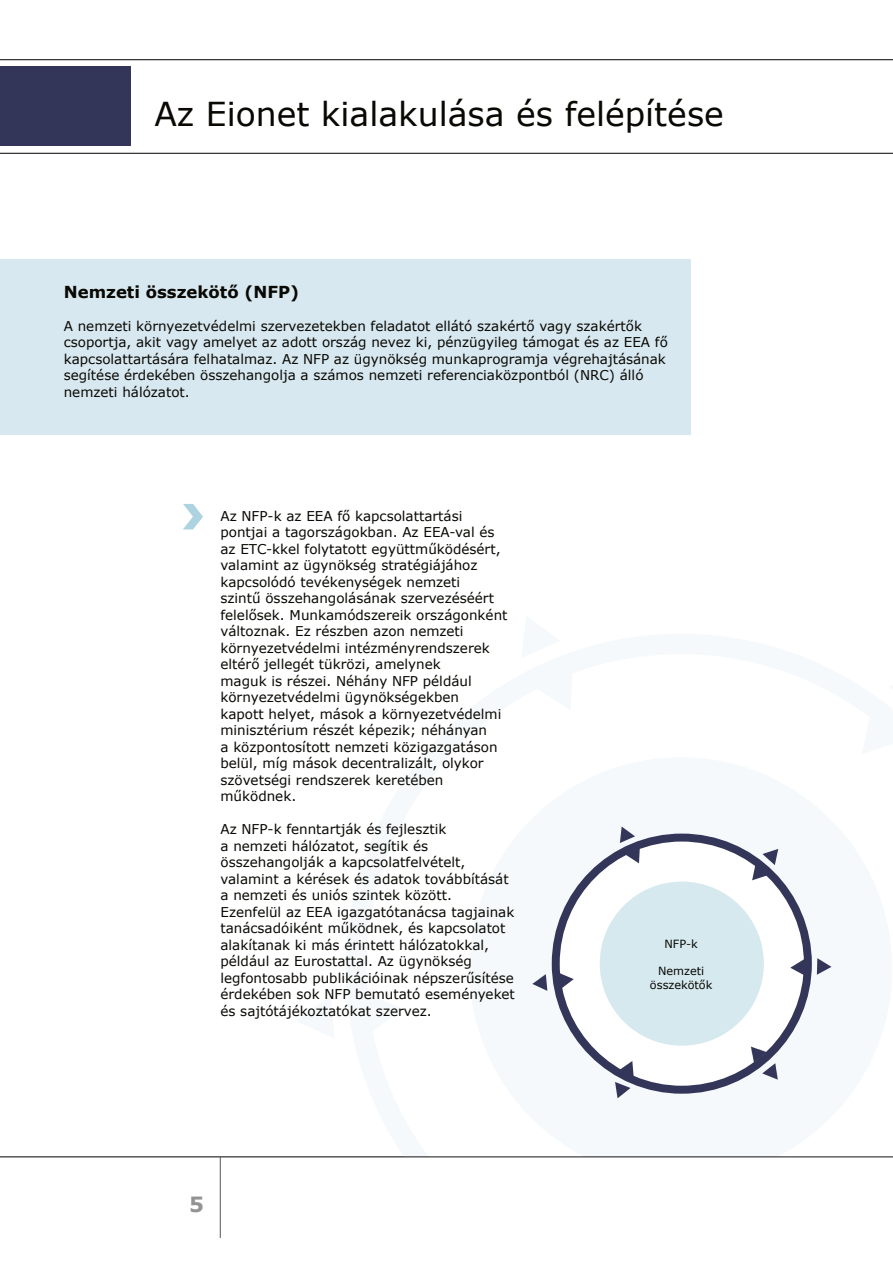
<style>
.page{position:relative;width:893px;height:1263px;background:#fff}
.page>*{position:absolute;margin:0;border:0;box-sizing:border-box;transform-origin:0 0}
.Page_Title{font:33px "Verdana";color:#090803}
.t1{font:700 21px "Verdana";color:#939393}
.SubTitle{font:700 16.5px "Verdana";color:#090803}
.Text{font:13.5px/16.5px "Verdana";color:#090803}
.t2{font:11.25px/13.5px "Verdana";color:#090803;text-align:center}
</style>
<div class="page">
<hr style="left:0;top:1156px;width:893px;height:1px;background:#000">
<hr style="left:220px;top:1157px;width:1px;height:81px;background:#565656">
<svg style="left:469px;top:840px;width:423px;height:317px;fill:#f5f9fb"></svg>
<div style="left:0;top:259px;width:690px;height:176px;background:#d8e8f0"></div>
<svg style="left:183px;top:504px;width:20px;height:25px"></svg>
<div style="left:556px;top:837px;width:252px;height:253px;background:#fff;border-radius:50%"></div>
<div style="left:552px;top:833px;width:260px;height:261px;border:8px solid #333659;border-radius:50%"></div>
<div style="left:600px;top:881px;width:164px;height:165px;background:#d6e9ef;border-radius:50%"></div>
<svg style="left:620px;top:826px;width:20px;height:37px"></svg>
<svg style="left:752px;top:849px;width:26px;height:31px"></svg>
<svg style="left:532px;top:974px;width:15px;height:17px"></svg>
<svg style="left:558px;top:973px;width:16px;height:16px"></svg>
<svg style="left:751px;top:1046px;width:27px;height:33px"></svg>
<svg style="left:615px;top:1061px;width:19px;height:37px"></svg>
<svg style="left:817px;top:958px;width:14px;height:17px"></svg>
<svg style="left:790px;top:959px;width:15px;height:16px"></svg>
<hr style="left:0;top:153px;width:893px;height:1px;background:#000">
<hr style="left:0;top:59px;width:893px;height:1px;background:#000">
<div style="left:0;top:67px;width:131px;height:79px;background:#333659"></div>
<p class="Page_Title" style="left:154px;top:93px;width:571px">Az Eionet kialakulása és felépítése</p>
<p class="SubTitle" style="left:64px;top:281px;width:237px">Nemzeti összekötő (NFP)</p>
<p class="Text" style="left:64px;top:317px;width:606px">A nemzeti környezetvédelmi szervezetekben feladatot ellátó szakértő vagy szakértők csoportja, akit vagy amelyet az adott ország nevez ki, pénzügyileg támogat és az EEA fő kapcsolattartására felhatalmaz. Az NFP az ügynökség munkaprogramja végrehajtásának segítése érdekében összehangolja a számos nemzeti referenciaközpontból (NRC) álló nemzeti hálózatot.</p>
<p class="Text" style="left:220px;top:507px;width:289px">Az NFP-k az EEA fő kapcsolattartási pontjai a tagországokban. Az EEA-val és az ETC-kkel folytatott együttműködésért, valamint az ügynökség stratégiájához kapcsolódó tevékenységek nemzeti<br>szintű összehangolásának szervezéséért felelősek. Munkamódszereik országonként változnak. Ez részben azon nemzeti környezetvédelmi intézményrendszerek eltérő jellegét tükrözi, amelynek<br>maguk is részei. Néhány NFP például környezetvédelmi ügynökségekben<br>kapott helyet, mások a környezetvédelmi minisztérium részét képezik; néhányan<br>a központosított nemzeti közigazgatáson belül, míg mások decentralizált, olykor szövetségi rendszerek keretében működnek.</p>
<p class="Text" style="left:220px;top:820px;width:296px">Az NFP-k fenntartják és fejlesztik<br>a nemzeti hálózatot, segítik és összehangolják a kapcsolatfelvételt, valamint a kérések és adatok továbbítását a nemzeti és uniós szintek között.<br>Ezenfelül az EEA igazgatótanácsa tagjainak tanácsadóiként működnek, és kapcsolatot alakítanak ki más érintett hálózatokkal, például az Eurostattal. Az ügynökség legfontosabb publikációinak népszerűsítése érdekében sok NFP bemutató eseményeket és sajtótájékoztatókat szervez.</p>
<h2 class="t1" style="left:189px;top:1191px;width:16px">5</h2>
<p class="t2" style="left:664px;top:937px;width:35px">NFP-k</p>
<p class="t2" style="left:650px;top:964px;width:64px">Nemzeti összekötők</p>
</div>
